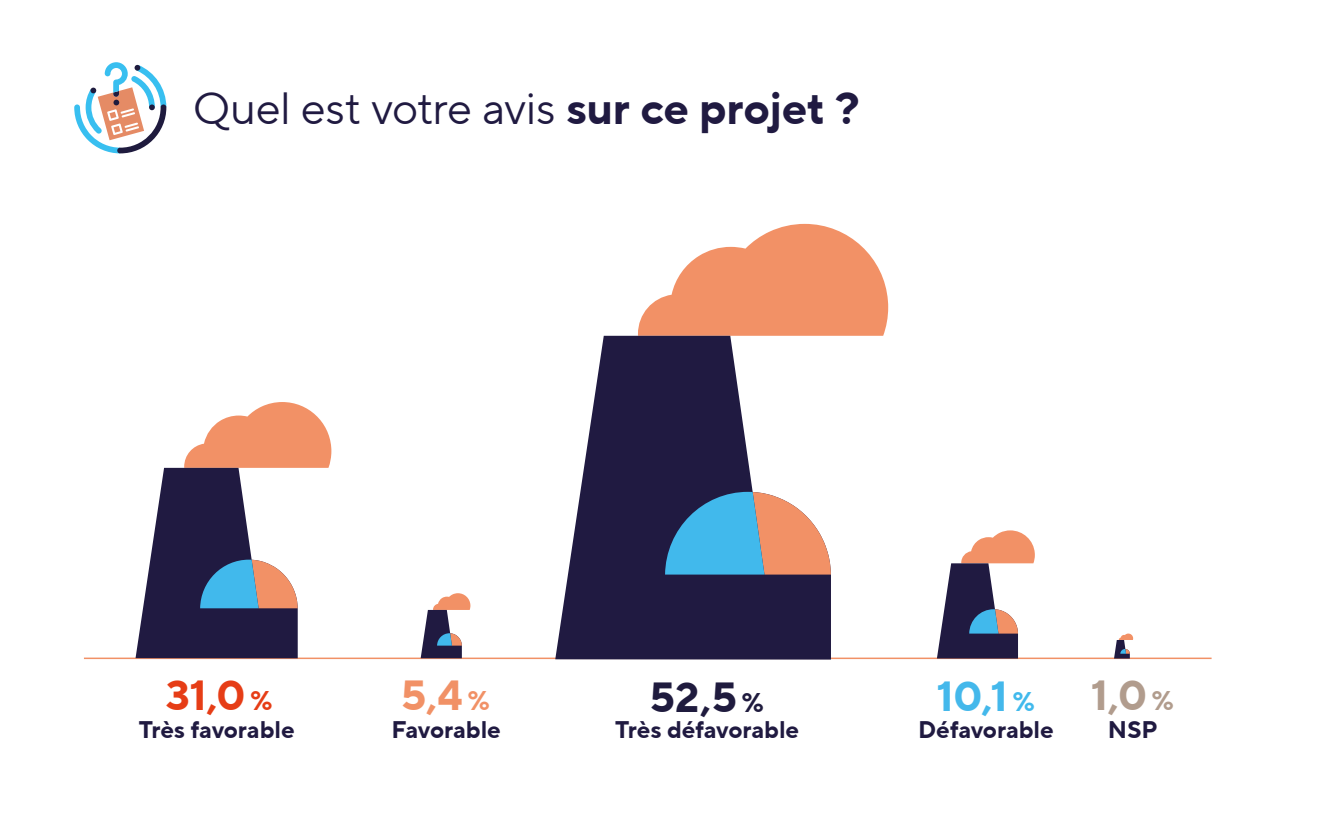
<style>
.page{position:relative;width:1320px;height:825px;background:#fff}
.page>*{position:absolute;margin:0;border:0;box-sizing:border-box;transform-origin:0 0}
.t1{font:45px "TT Norms Pro";letter-spacing:-.015em;color:#201a41}
.t2{font:700 42px "TT Norms Pro";color:#e63d16}
.t3{font:700 42px "TT Norms Pro";color:#1f1b3e}
.t4{font:700 42px "TT Norms Pro";color:#44b8eb}
.t5{font:700 42px "TT Norms Pro";color:#f19166}
.t6{font:700 42px "TT Norms Pro";color:#b19c8d}
.t7{font:700 24px "TT Norms Pro";letter-spacing:-.005em;color:#201a41}
.s1{font-weight:700}
.s2{font-size:27px}
.s3{font-size:27px;color:#41b9ec}
</style>
<div class="page">
<hr style="left:84px;top:658px;width:1128px;height:1px;background:#f19166">
<svg style="left:638px;top:224px;width:250px;height:112px"></svg>
<svg style="left:555px;top:336px;width:276px;height:324px;fill:#201a41"></svg>
<svg style="left:665px;top:492px;width:166px;height:83px;background:#8aa0ae"></svg>
<svg style="left:937px;top:530px;width:98px;height:129px"></svg>
<svg style="left:136px;top:402px;width:195px;height:256px"></svg>
<svg style="left:421px;top:593px;width:49px;height:65px"></svg>
<svg style="left:1114px;top:634px;width:19px;height:25px"></svg>
<svg style="left:74px;top:62px;width:92px;height:91px"></svg>
<h1 class="t1" style="left:193px;top:76px;width:669px">Quel est votre avis <span class="s1">sur ce projet ?</span></h1>
<h2 class="t2" style="left:166px;top:664px;width:108px">31,0 <span class="s2">%</span></h2>
<h2 class="t5" style="left:401px;top:664px;width:91px">5,4 <span class="s2">%</span></h2>
<h2 class="t3" style="left:650px;top:666px;width:116px">52,5 <span class="s2">%</span></h2>
<h2 class="t4" style="left:937px;top:665px;width:100px">10,1 <span class="s3">%</span></h2>
<h2 class="t6" style="left:1091px;top:664px;width:85px">1,0 <span class="s2">%</span></h2>
<p class="t7" style="left:391px;top:711px;width:111px">Favorable</p>
<p class="t7" style="left:615px;top:711px;width:186px">Très défavorable</p>
<p class="t7" style="left:918px;top:711px;width:137px">Défavorable</p>
<p class="t7" style="left:1108px;top:711px;width:51px">NSP</p>
<p class="t7" style="left:139px;top:711px;width:157px">Très favorable</p>
</div>
